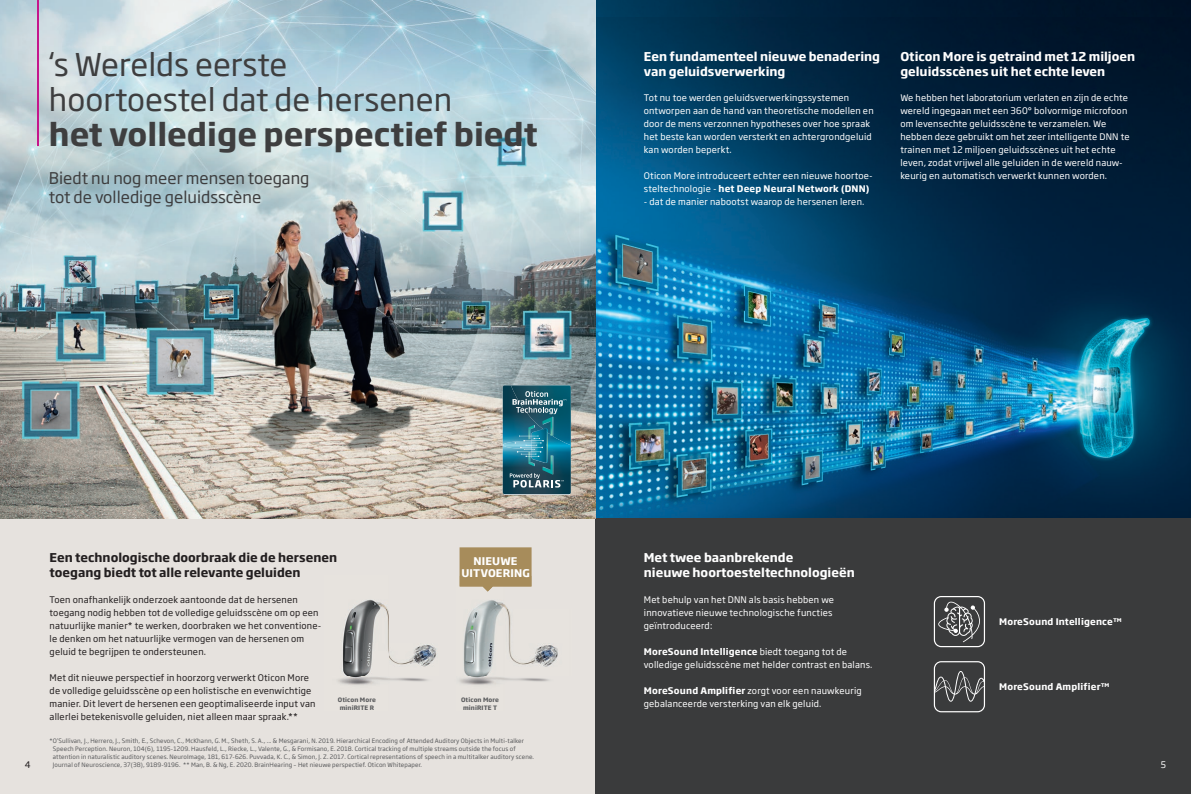
<style>
.page{position:relative;width:1191px;height:794px;background:#fff}
.page>*{position:absolute;margin:0;border:0;box-sizing:border-box;transform-origin:0 0}
.t1{font:31px/35px "Soho Gothic Pro";color:#3e3e3f}
.t2{font:700 31px "Soho Gothic Pro";color:#3e3e3f}
.t3{font:16px/19px "Soho Gothic Pro";color:#3e3e3f}
.t4{font:700 12px/15px "Soho Gothic Pro";color:#fff}
.t5{font:700 12px/15px "Soho Gothic Pro";color:#231f20}
.t6{font:700 10.5px/12px "Soho Gothic Pro";letter-spacing:.015em;color:#fff;text-align:center}
.t7{font:9px/13px "Soho Gothic Pro";letter-spacing:.02em;color:#fff}
.t8{font:9px/13px "Soho Gothic Pro";letter-spacing:.02em;color:#231f20}
.t9{font:700 9px "Soho Gothic Pro";letter-spacing:.02em;color:#fff}
.t10{font:6px/8px "Soho Gothic Pro";letter-spacing:.02em;color:#57585a}
.t11{font:700 6px/8px "Soho Gothic Pro";letter-spacing:.02em;color:#57585a;text-align:center}
.s1{font-weight:700}
</style>
<div class="page">
<img style="left:596px;top:0;width:595px;height:17px">
<img style="left:596px;top:17px;width:595px;height:502px">
<div style="left:0;top:519px;width:595px;height:275px;background:#e6e2de"></div>
<div style="left:595px;top:519px;width:596px;height:275px;background:#3a3b3c"></div>
<img style="left:0;top:0;width:595px;height:519px">
<img style="left:504px;top:494px;width:65px;height:1px">
<img style="left:503px;top:385px;width:68px;height:109px">
<img style="left:503px;top:441px;width:7px;height:8px">
<img style="left:510px;top:386px;width:61px;height:101px">
<img style="left:342px;top:600px;width:95px;height:77px">
<img style="left:338px;top:677px;width:211px;height:8px">
<div style="left:459px;top:547px;width:72px;height:29px;background:#a78c5b"></div>
<img style="left:463px;top:576px;width:95px;height:101px">
<img style="left:440px;top:677px;width:15px;height:8px">
<img style="left:459px;top:576px;width:72px;height:15px">
<hr style="left:37px;top:0;width:1px;height:51px;background:#c5168c">
<hr style="left:37px;top:51px;width:1px;height:95px;background:#c5168c">
<svg style="left:933px;top:596px;width:52px;height:51px"></svg>
<svg style="left:933px;top:661px;width:52px;height:51px"></svg>
<h1 class="t1" style="left:49px;top:45px;width:405px">‘s Werelds eerste hoortoestel dat de hersenen</h1>
<h1 class="t2" style="left:49px;top:109px;width:490px">het volledige perspectief biedt</h1>
<h2 class="t3" style="left:49px;top:167px;width:262px">Biedt nu nog meer mensen toegang tot de volledige geluidsscène</h2>
<h3 class="t4" style="left:644px;top:48px;width:238px">Een fundamenteel nieuwe benadering van geluidsverwerking</h3>
<p class="t7" style="left:644px;top:90px;width:231px">Tot nu toe werden geluidsverwerkingssystemen ontworpen aan de hand van theoretische modellen en door de mens verzonnen hypotheses over hoe spraak het beste kan worden versterkt en achtergrondgeluid kan worden beperkt.</p>
<p class="t7" style="left:644px;top:168px;width:230px">Oticon More introduceert echter een nieuwe hoortoe&shy;steltechnologie - <span class="s1">het Deep Neural Network (DNN)</span></p>
<p class="t7" style="left:644px;top:194px;width:222px">- dat de manier nabootst waarop de hersenen leren.</p>
<h3 class="t4" style="left:900px;top:48px;width:236px">Oticon More is getraind met 12 miljoen geluidsscènes uit het echte leven</h3>
<p class="t7" style="left:900px;top:90px;width:231px">We hebben het laboratorium verlaten en zijn de echte wereld ingegaan met een 360° bolvormige microfoon om levensechte geluidsscène te verzamelen. We hebben deze gebruikt om het zeer intelligente DNN te trainen met 12 miljoen geluidsscènes uit het echte leven, zodat vrijwel alle geluiden in de wereld nauw&shy;keurig en automatisch verwerkt kunnen worden.</p>
<p class="t8" style="left:25px;top:757px;width:7px">4</p>
<h3 class="t5" style="left:50px;top:549px;width:289px">Een technologische doorbraak die de hersenen toegang biedt tot alle relevante geluiden</h3>
<p class="t8" style="left:50px;top:593px;width:273px">Toen onafhankelijk onderzoek aantoonde dat de hersenen toegang nodig hebben tot de volledige geluidsscène om op een natuurlijke manier* te werken, doorbraken we het conventione&shy;le denken om het natuurlijke vermogen van de hersenen om geluid te begrijpen te ondersteunen.</p>
<p class="t8" style="left:50px;top:670px;width:267px">Met dit nieuwe perspectief in hoorzorg verwerkt Oticon More de volledige geluidsscène op een holistische en evenwichtige manier. Dit levert de hersenen een geoptimaliseerde input van allerlei betekenisvolle geluiden, niet alleen maar spraak.**</p>
<p class="t6" style="left:461px;top:554px;width:70px">NIEUWE<br>UITVOERING</p>
<p class="t11" style="left:338px;top:696px;width:40px">Oticon More miniRITE R</p>
<p class="t11" style="left:461px;top:696px;width:40px">Oticon More miniRITE T</p>
<p class="t10" style="left:53px;top:737px;width:483px;text-indent:-3px">* O’Sullivan, J., Herrero, J., Smith, E., Schevon, C., McKhann, G. M., Sheth, S. A., ... &amp; Mesgarani, N. 2019. Hierarchical Encoding of Attended Auditory Objects in Multi-talker Speech Perception. Neuron, 104(6), 1195-1209. Hausfeld, L., Riecke, L., Valente, G., &amp; Formisano, E. 2018. Cortical tracking of multiple streams outside the focus of attention in naturalistic auditory scenes. NeuroImage, 181, 617-626. Puvvada, K. C., &amp; Simon, J. Z. 2017. Cortical representations of speech in a multitalker auditory scene.<br>Journal of Neuroscience, 37(38), 9189-9196. ** Man, B. &amp; Ng, E. 2020. BrainHearing – Het nieuwe perspectief. Oticon Whitepaper.</p>
<h3 class="t4" style="left:644px;top:549px;width:212px">Met twee baanbrekende<br>nieuwe hoortoesteltechnologieën</h3>
<p class="t7" style="left:644px;top:593px;width:192px">Met behulp van het DNN als basis hebben we innovatieve nieuwe technologische functies geïntroduceerd:</p>
<p class="t7" style="left:644px;top:644px;width:230px"><span class="s1">MoreSound Intelligence</span> biedt toegang tot de volledige geluidsscène met helder contrast en balans.</p>
<p class="t7" style="left:644px;top:683px;width:219px"><span class="s1">MoreSound Amplifier</span> zorgt voor een nauwkeurig gebalanceerde versterking van elk geluid.</p>
<p class="t9" style="left:999px;top:614px;width:124px">MoreSound Intelligence™</p>
<p class="t9" style="left:999px;top:680px;width:112px">MoreSound Amplifier™</p>
<p class="t7" style="left:1160px;top:757px;width:7px">5</p>
</div>
